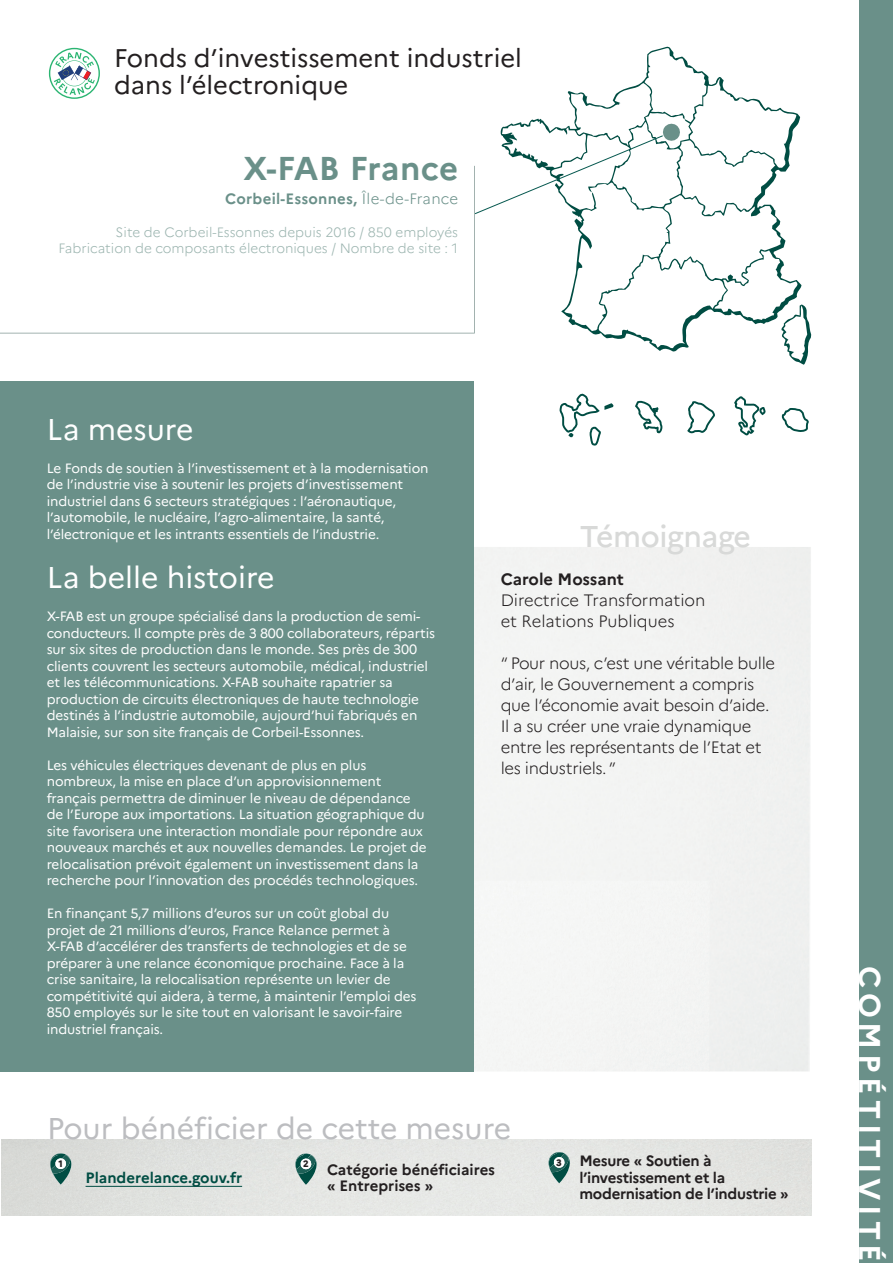
<style>
.page{position:relative;width:893px;height:1263px;background:#fff}
.page>*{position:absolute;margin:0;border:0;box-sizing:border-box;transform-origin:0 0}
.t1{font:700 33px "Marianne";color:#6a9089}
.t2{font:30px "Marianne";color:#bcbdc0}
.t3{font:30px "Marianne";color:#fff}
.t4{font:700 30px "Marianne";letter-spacing:.16em;color:#fff}
.t5{font:500 30px "Marianne";letter-spacing:-.015em;color:#d8d9d8}
.t6{font:25.5px/27px "Marianne";color:#231f20}
.t7{font:300 16.5px/21px "Marianne";letter-spacing:-.02em;color:#231f20}
.t8{font:300 16.5px "Marianne";color:#231f20}
.t9{font:700 16.5px "Marianne";letter-spacing:-.005em;color:#231f20}
.t10{font:700 15px/16.5px "Marianne";letter-spacing:-.02em;color:#231f20}
.t11{font:700 15px "Marianne";color:#231f20}
.t12{font:700 15px "Marianne";letter-spacing:.02em;color:#6a9089}
.t13{font:700 15px "Marianne";color:#004d43}
.t14{font:13.5px/16.5px "Marianne";letter-spacing:-.01em;color:#fff}
.t15{font:300 13.5px "Marianne";color:#9bb4af}
.t16{font:800 9.3px "Marianne";color:#231f20}
.s1{font-weight:300}
</style>
<div class="page">
<div style="left:0;top:381px;width:474px;height:690px;background:#6a9089"></div>
<svg style="left:519px;top:47px;width:282px;height:305px"></svg>
<svg style="left:781px;top:304px;width:30px;height:61px"></svg>
<svg style="left:559px;top:393px;width:250px;height:53px"></svg>
<svg style="left:548px;top:1152px;width:22px;height:31px"></svg>
<svg style="left:295px;top:1153px;width:22px;height:32px"></svg>
<svg style="left:50px;top:1153px;width:22px;height:31px"></svg>
<svg style="left:0;top:215px;width:475px;height:118px"></svg>
<hr style="left:86px;top:1186px;width:156px;height:1px;background:#004d43">
<div style="left:859px;top:0;width:34px;height:1263px;background:#6a9089"></div>
<svg style="left:49px;top:48px;width:51px;height:51px"></svg>
<svg style="left:474px;top:123px;width:207px;height:92px"></svg>
<p class="t6" style="left:114px;top:44px;width:409px">Fonds d’investissement industriel dans l’électronique</p>
<p class="t1" style="left:243px;top:148px;width:217px">X-FAB France</p>
<p class="t12" style="left:225px;top:189px;width:234px">Corbeil-Essonnes, <span class="s1">Île-de-France</span></p>
<p class="t15" style="left:116px;top:224px;width:344px">Site de Corbeil-Essonnes depuis 2016 / 850 employés</p>
<p class="t15" style="left:58px;top:240px;width:401px">Fabrication de composants électroniques / Nombre de site : 1</p>
<p class="t3" style="left:47px;top:411px;width:148px">La mesure</p>
<p class="t14" style="left:47px;top:460px;width:383px">Le Fonds de soutien à l’investissement et à la modernisation de l’industrie vise à soutenir les projets d’investissement industriel dans 6 secteurs stratégiques : l’aéronautique, l’automobile, le nucléaire, l’agro-alimentaire, la santé, l’électronique et les intrants essentiels de l’industrie.</p>
<p class="t3" style="left:47px;top:559px;width:229px">La belle histoire</p>
<p class="t14" style="left:47px;top:608px;width:390px">X-FAB est un groupe spécialisé dans la production de semi&shy;conducteurs. Il compte près de 3 800 collaborateurs, répartis sur six sites de production dans le monde. Ses près de 300 clients couvrent les secteurs automobile, médical, industriel et les télécommunications. X-FAB souhaite rapatrier sa production de circuits électroniques de haute technologie destinés à l’industrie automobile, aujourd’hui fabriqués en Malaisie, sur son site français de Corbeil-Essonnes.</p>
<p class="t14" style="left:47px;top:757px;width:381px">Les véhicules électriques devenant de plus en plus nombreux, la mise en place d’un approvisionnement français permettra de diminuer le niveau de dépendance de l’Europe aux importations. La situation géographique du site favorisera une interaction mondiale pour répondre aux nouveaux marchés et aux nouvelles demandes. Le projet de relocalisation prévoit également un investissement dans la recherche pour l’innovation des procédés technologiques.</p>
<p class="t14" style="left:47px;top:905px;width:371px">En finançant 5,7 millions d’euros sur un coût global du projet de 21 millions d’euros, France Relance permet à X-FAB d’accélérer des transferts de technologies et de se préparer à une relance économique prochaine. Face à la crise sanitaire, la relocalisation représente un levier de compétitivité qui aidera, à terme, à maintenir l’emploi des 850 employés sur le site tout en valorisant le savoir-faire industriel français.</p>
<h2 class="t5" style="left:580px;top:518px;width:173px">Témoignage</h2>
<p class="t9" style="left:501px;top:569px;width:125px">Carole Mossant</p>
<p class="t8" style="left:501px;top:590px;width:206px">Directrice Transformation</p>
<p class="t8" style="left:501px;top:611px;width:175px">et Relations Publiques</p>
<p class="t7" style="left:501px;top:653px;width:276px">“ Pour nous, c’est une véritable bulle d’air, le Gouvernement a compris que l’économie avait besoin d’aide.<br>Il a su créer une vraie dynamique entre les représentants de l’Etat et les industriels. ”</p>
<h2 class="t2" style="left:47px;top:1110px;width:466px">Pour bénéficier de cette mesure</h2>
<p class="t16" style="left:59px;top:1158px;width:6px">1</p>
<p class="t16" style="left:303px;top:1158px;width:7px">2</p>
<p class="t16" style="left:556px;top:1156px;width:7px">3</p>
<p class="t13" style="left:86px;top:1169px;width:158px">Planderelance.gouv.fr</p>
<p class="t11" style="left:327px;top:1160px;width:170px">Catégorie bénéficiaires</p>
<p class="t11" style="left:327px;top:1177px;width:108px">« Entreprises »</p>
<p class="t10" style="left:579px;top:1153px;width:211px">Mesure « Soutien à l’investissement et la modernisation de l’industrie »</p>
<h2 class="t4" style="left:888px;top:966px;width:298px;rotate:90deg">COMPÉTITIVITÉ</h2>
</div>
